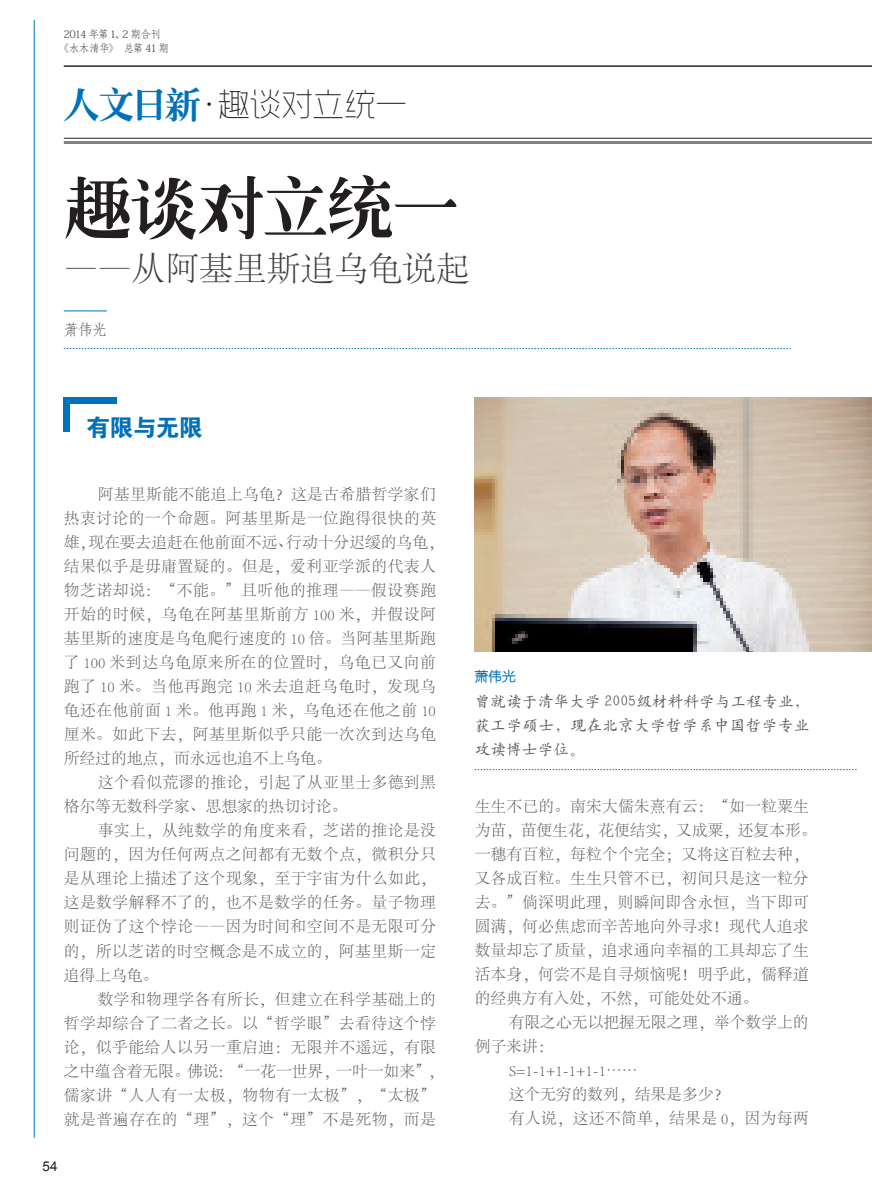
<style>
.page{position:relative;width:872px;height:1191px;background:#fff}
.page>*{position:absolute;margin:0;border:0;box-sizing:border-box;transform-origin:0 0}
.t1{font:67.5px "CT Lao Song SJ";letter-spacing:-.025em;color:#231f20}
.t2{font:300 33.9px "Adobe Song Std";color:#3e3e3f}
.t3{font:300 expanded 31.5px "RTWS Yue Go Trial";letter-spacing:-.01em;color:#231f20}
.正文标题{font:24px "FZDHTK GBK1 0";letter-spacing:-.03em;color:#0071bb}
.正文字体{font:300 15.75px/24px "Adobe Song Std";letter-spacing:.025em;color:#57585a}
.正文字体-2{font:15.75px/24px "H Yc 1 gj";color:#57585a;text-align:justify}
.正文字体-3{font:300 15.75px/24px "Adobe Song Std";color:#57585a}
.t4{font:15px "H Yd 1 gj";color:#57585a}
.t5{font:13.5px "Microsoft Ya Hei";color:#0071bb}
.t6{font:13.5px "Arial";color:#231f20}
.t7{font:10.5px/13.5px "Adobe Fangsong Std";letter-spacing:-.06em;color:#3e3e3f;text-align:center}
.s1{font-family:"CT Lao Song SJ";font-weight:400;font-stretch:normal;font-size:36.15px;color:#0071bb}
.s2{font-family:"Adobe Song Std";font-stretch:normal}
</style>
<div class="page">
<hr style="left:64px;top:141px;width:808px;height:3px;background:#808285">
<img style="left:475px;top:397px;width:397px;height:254px">
<svg style="left:64px;top:397px;width:53px;height:35px"></svg>
<svg style="left:475px;top:769px;width:381px;height:1px"></svg>
<hr style="left:34px;top:20px;width:1px;height:1117px;background:#0071bb">
<svg style="left:64px;top:348px;width:726px;height:1px"></svg>
<hr style="left:64px;top:311px;width:43px;height:1px;background:#0071bb">
<hr style="left:64px;top:66px;width:808px;height:1px;background:#231f20">
<hr style="left:64px;top:138px;width:808px;height:1px;background:#231f20">
<p class="t7" style="left:58px;top:28px;width:112px">2014 年第 1、2 期合刊《水木清华》 总第 41 期</p>
<p class="t3" style="left:63px;top:90px;width:345px"><span class="s1">人文日新</span><span class="s2">·</span>趣谈对立统一</p>
<p class="t1" style="left:64px;top:173px;width:397px">趣谈对立统一</p>
<p class="t2" style="left:64px;top:250px;width:407px">——从阿基里斯追乌龟说起</p>
<p class="t4" style="left:64px;top:322px;width:45px">萧伟光</p>
<p class="正文标题" style="left:86px;top:415px;width:118px">有限与无限</p>
<p class="正文字体" style="left:64px;top:483px;width:381px;text-indent:34px">阿基里斯能不能追上乌龟？这是古希腊哲学家们热衷讨论的一个命题。阿基里斯是一位跑得很快的英雄，现在要去追赶在他前面不远、行动十分迟缓的乌龟，结果似乎是毋庸置疑的。但是，爱利亚学派的代表人物芝诺却说：“不能。”且听他的推理——假设赛跑开始的时候，乌龟在阿基里斯前方 100 米，并假设阿基里斯的速度是乌龟爬行速度的 10 倍。当阿基里斯跑了 100 米到达乌龟原来所在的位置时，乌龟已又向前跑了 10 米。当他再跑完 10 米去追赶乌龟时，发现乌龟还在他前面 1 米。他再跑 1 米，乌龟还在他之前 10厘米。如此下去，阿基里斯似乎只能一次次到达乌龟所经过的地点，而永远也追不上乌龟。</p>
<p class="正文字体" style="left:64px;top:771px;width:373px;text-indent:34px">这个看似荒谬的推论，引起了从亚里士多德到黑格尔等无数科学家、思想家的热切讨论。</p>
<p class="正文字体" style="left:64px;top:819px;width:374px;text-align:justify;text-indent:34px">事实上，从纯数学的角度来看，芝诺的推论是没问题的，因为任何两点之间都有无数个点，微积分只是从理论上描述了这个现象，至于宇宙为什么如此，这是数学解释不了的，也不是数学的任务。量子物理则证伪了这个悖论——因为时间和空间不是无限可分的，所以芝诺的时空概念是不成立的，阿基里斯一定追得上乌龟。</p>
<p class="正文字体" style="left:64px;top:987px;width:381px;text-indent:34px">数学和物理学各有所长，但建立在科学基础上的哲学却综合了二者之长。以“哲学眼”去看待这个悖论，似乎能给人以另一重启迪：无限并不遥远，有限之中蕴含着无限。佛说：“一花一世界，一叶一如来”，儒家讲“人人有一太极，物物有一太极”，“太极”就是普遍存在的“理”，这个“理”不是死物，而是</p>
<p class="t6" style="left:43px;top:1157px;width:17px">54</p>
<p class="t5" style="left:475px;top:666px;width:43px">萧伟光</p>
<p class="正文字体-2" style="left:475px;top:689px;width:336px">曾就读于清华大学 2005级材料科学与工程专业，获工学硕士，现在北京大学哲学系中国哲学专业攻读博士学位。</p>
<p class="正文字体" style="left:475px;top:795px;width:343px">生生不已的。南宋大儒朱熹有云：“如一粒粟生为苗，苗便生花，花便结实，又成粟，还复本形。一穗有百粒，每粒个个完全；又将这百粒去种，又各成百粒。生生只管不已，初间只是这一粒分去。”倘深明此理，则瞬间即含永恒，当下即可圆满，何必焦虑而辛苦地向外寻求！现代人追求数量却忘了质量，追求通向幸福的工具却忘了生活本身，何尝不是自寻烦恼呢！明乎此，儒释道的经典方有入处，不然，可能处处不通。</p>
<p class="正文字体-3" style="left:475px;top:1011px;width:335px;text-indent:34px">有限之心无以把握无限之理，举个数学上的例子来讲：</p>
<p class="正文字体" style="left:509px;top:1059px;width:130px">S=1-1+1-1+1-1……</p>
<p class="正文字体-3" style="left:509px;top:1083px;width:222px">这个无穷的数列，结果是多少？</p>
<p class="正文字体" style="left:509px;top:1107px;width:301px">有人说，这还不简单，结果是 0，因为每两</p>
</div>
